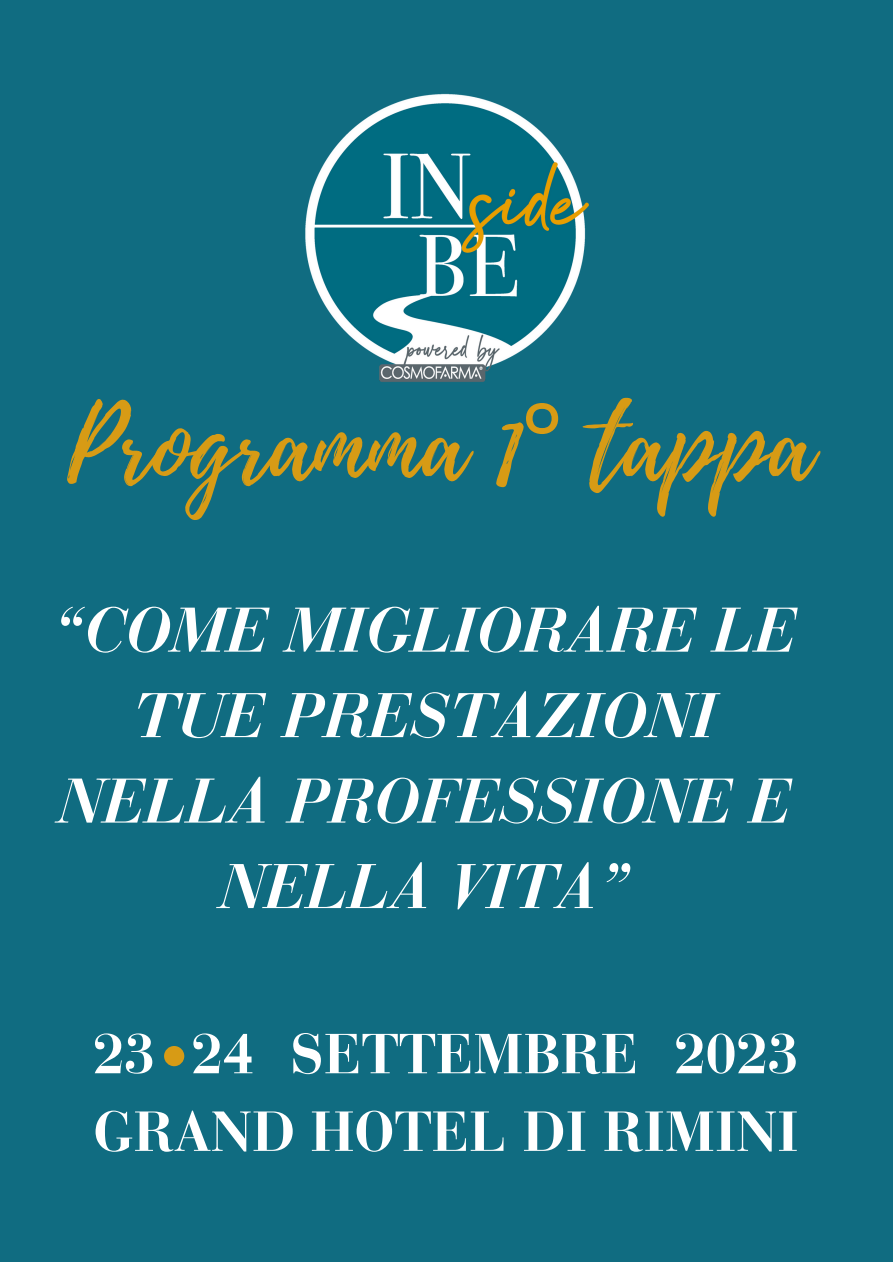
<style>
.page{position:relative;width:893px;height:1264px;background:#fff}
.page>*{position:absolute;margin:0;border:0;box-sizing:border-box;transform-origin:0 0}
.t1{font:100.95px "Playlist Script";color:#d79b15}
.t2{font:italic 700 62.55px/85.5px "Bauer Bodoni Pro";color:#fff;text-align:center}
.t3{font:700 55.95px/77.6px "Bauer Bodoni Pro";color:#fff}
.s1{font-family:"Noto Sans"}
</style>
<div class="page">
<div style="left:0;top:0;width:892px;height:1261px;background:#106c81"></div>
<img style="left:305px;top:93px;width:284px;height:289px">
<svg style="left:164px;top:1046px;width:20px;height:20px"></svg>
<p class="t1" style="left:67px;top:373px;width:747px">Programma 1<span class="s1">°</span> tappa</p>
<p class="t2" style="left:53px;top:594px;width:745px">“COME MIGLIORARE LE<br>TUE PRESTAZIONI<br>NELLA PROFESSIONE E<br>NELLA VITA”</p>
<p class="t3" style="left:93px;top:1021px;width:707px">23 24 SETTEMBRE 2023<br>GRAND HOTEL DI RIMINI</p>
</div>
